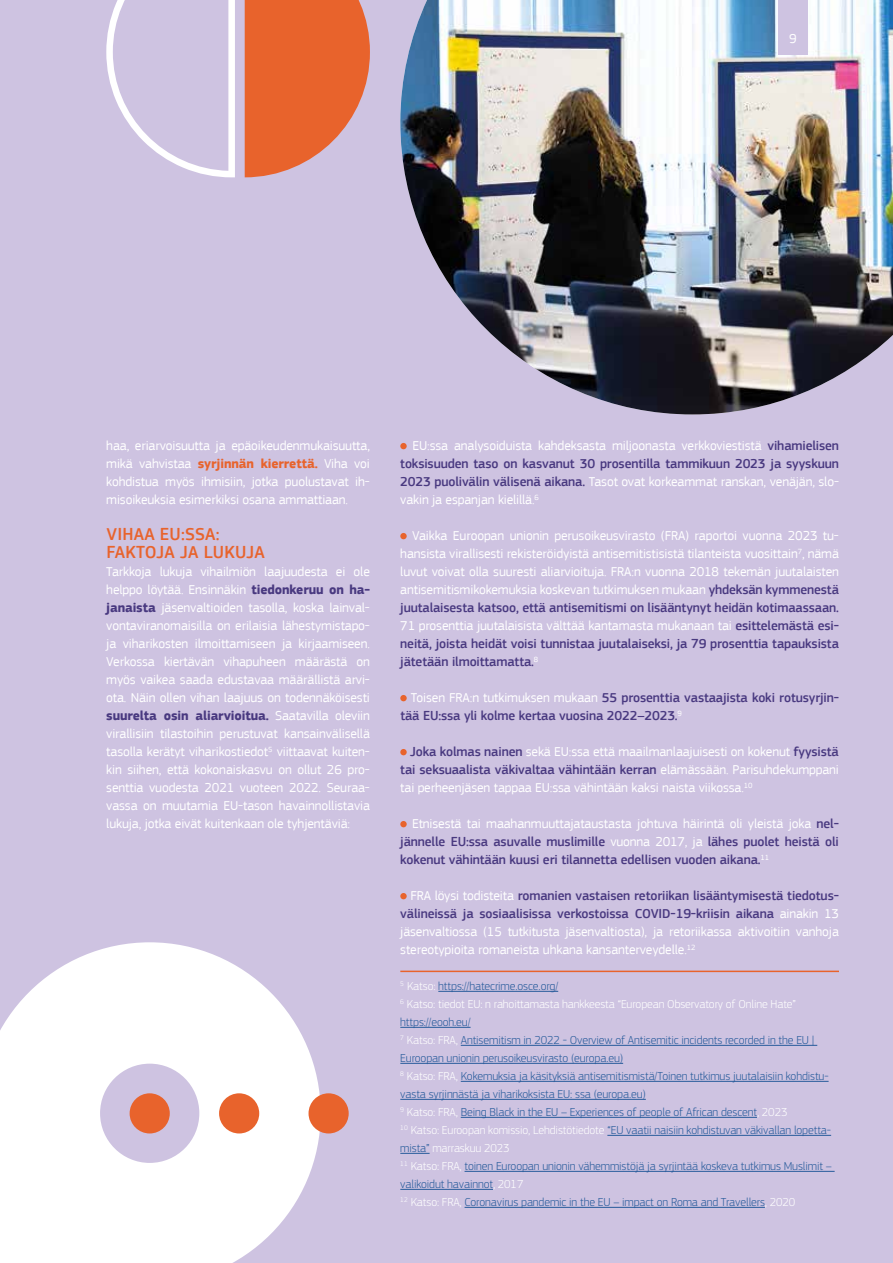
<style>
.page{position:relative;width:893px;height:1263px;background:#cec3e1}
.page>*{position:absolute;margin:0;border:0;box-sizing:border-box;transform-origin:0 0}
.t1{font:500 18px/18px "EC Square Sans Pro";letter-spacing:.01em;color:#e8632c}
.t2{font:13.5px/18px "EC Square Sans Pro";letter-spacing:-.01em;color:#fff;text-align:justify}
.t3{font:500 13.5px/18px "EC Square Sans Pro";letter-spacing:-.01em;color:#493980}
.t4{font:300 12px/18px "EC Square Sans Pro";letter-spacing:-.01em;color:#275b9b}
.s1{font-weight:700;color:#e8632c}
.s2{font-weight:700;color:#493980}
.s3{font-weight:500;color:#493980}
.s4{font-weight:400;color:#fff}
.s5{color:#fff}
</style>
<div class="page">
<svg style="left:245px;top:0;width:125px;height:177px;background:#e47146"></svg>
<svg style="left:106px;top:0;width:129px;height:177px"></svg>
<img style="left:400px;top:0;width:493px;height:414px">
<div style="left:778px;top:0;width:30px;height:54px;background:#cec3e1"></div>
<hr style="left:400px;top:971px;width:439px;height:1px;background:#e8632c">
<hr style="left:438px;top:991px;width:120px;height:1px;background:#275b9b">
<hr style="left:400px;top:1027px;width:71px;height:1px;background:#275b9b">
<hr style="left:461px;top:1045px;width:356px;height:1px;background:#275b9b">
<hr style="left:400px;top:1063px;width:223px;height:1px;background:#275b9b">
<hr style="left:461px;top:1081px;width:368px;height:1px;background:#275b9b">
<hr style="left:400px;top:1099px;width:246px;height:1px;background:#275b9b">
<hr style="left:461px;top:1117px;width:296px;height:1px;background:#275b9b">
<hr style="left:607px;top:1135px;width:224px;height:1px;background:#275b9b">
<hr style="left:400px;top:1153px;width:30px;height:1px;background:#275b9b">
<hr style="left:465px;top:1171px;width:370px;height:1px;background:#275b9b">
<hr style="left:400px;top:1189px;width:93px;height:1px;background:#275b9b">
<hr style="left:465px;top:1207px;width:300px;height:1px;background:#275b9b">
<div style="left:400px;top:443px;width:7px;height:6px;background:#e8632c;border-radius:50%"></div>
<div style="left:400px;top:533px;width:7px;height:6px;background:#e8632c;border-radius:50%"></div>
<div style="left:400px;top:695px;width:7px;height:6px;background:#e8632c;border-radius:50%"></div>
<div style="left:400px;top:749px;width:7px;height:6px;background:#e8632c;border-radius:50%"></div>
<div style="left:400px;top:821px;width:7px;height:6px;background:#e8632c;border-radius:50%"></div>
<div style="left:400px;top:893px;width:7px;height:6px;background:#e8632c;border-radius:50%"></div>
<svg style="left:0;top:942px;width:321px;height:321px;fill:#fff"></svg>
<div style="left:309px;top:1093px;width:40px;height:40px;background:#e8632c;border-radius:50%"></div>
<div style="left:219px;top:1093px;width:40px;height:40px;background:#e8632c;border-radius:50%"></div>
<p class="t2" style="left:789px;top:29px;width:9px">9</p>
<p class="t2" style="left:106px;top:437px;width:265px">haa, eriarvoisuutta ja epäoikeudenmukaisuutta, mikä vahvistaa <span class="s1">syrjinnän kierrettä.</span> Viha voi kohdistua myös ihmisiin, jotka puolustavat ih&shy;misoikeuksia esimerkiksi osana ammattiaan.</p>
<h1 class="t1" style="left:106px;top:525px;width:160px">VIHAA EU:SSA:<br>FAKTOJA JA LUKUJA</h1>
<p class="t2" style="left:106px;top:563px;width:265px">Tarkkoja lukuja vihailmiön laajuudesta ei ole helppo löytää. Ensinnäkin <span class="s2">tiedonkeruu on ha&shy;janaista</span> jäsenvaltioiden tasolla, koska lainval&shy;vontaviranomaisilla on erilaisia lähestymistapo&shy;ja viharikosten ilmoittamiseen ja kirjaamiseen.<br>Verkossa kiertävän vihapuheen määrästä on myös vaikea saada edustavaa määrällistä arvi&shy;ota. Näin ollen vihan laajuus on todennäköisesti <span class="s2">suurelta osin aliarvioitua.</span> Saatavilla oleviin virallisiin tilastoihin perustuvat kansainvälisellä tasolla kerätyt viharikostiedot<sup>5</sup> viittaavat kuiten&shy;kin siihen, että kokonaiskasvu on ollut 26 pro&shy;senttia vuodesta 2021 vuoteen 2022. Seuraa&shy;vassa on muutamia EU-tason havainnollistavia lukuja, jotka eivät kuitenkaan ole tyhjentäviä:</p>
<p class="t2" style="left:400px;top:437px;width:440px;text-indent:12px">EU:ssa analysoiduista kahdeksasta miljoonasta verkkoviestistä <span class="s3">vihamielisen toksisuuden taso on kasvanut 30 prosentilla tammikuun 2023 ja syyskuun 2023 puolivälin välisenä aikana.</span> Tasot ovat korkeammat ranskan, venäjän, slo&shy;vakin ja espanjan kielillä.<sup>6</sup></p>
<p class="t2" style="left:400px;top:527px;width:440px;text-indent:12px">Vaikka Euroopan unionin perusoikeusvirasto (FRA) raportoi vuonna 2023 tu&shy;hansista virallisesti rekisteröidyistä antisemitistisistä tilanteista vuosittain<sup>7</sup>, nämä luvut voivat olla suuresti aliarvioituja. FRA:n vuonna 2018 tekemän juutalaisten antisemitismikokemuksia koskevan tutkimuksen mukaan <span class="s3">yhdeksän kymmenestä juutalaisesta katsoo, että antisemitismi on lisääntynyt heidän kotimaassaan.<br></span>71 prosenttia juutalaisista välttää kantamasta mukanaan tai <span class="s3">esittelemästä esi&shy;neitä, joista heidät voisi tunnistaa juutalaiseksi, ja 79 prosenttia tapauksista jätetään ilmoittamatta.</span><sup>8</sup></p>
<p class="t3" style="left:400px;top:689px;width:440px;text-indent:10px"><span class="s4">Toisen FRA:n tutkimuksen mukaan</span> 55 prosenttia vastaajista koki rotusyrjin&shy;tää EU:ssa yli kolme kertaa vuosina 2022–2023.<sup>9</sup></p>
<p class="t2" style="left:400px;top:743px;width:440px;text-indent:10px"><span class="s3">Joka kolmas nainen</span> sekä EU:ssa että maailmanlaajuisesti on kokenut <span class="s3">fyysistä tai seksuaalista väkivaltaa vähintään kerran</span> elämässään. Parisuhdekumppani tai perheenjäsen tappaa EU:ssa vähintään kaksi naista viikossa.<sup>10</sup></p>
<p class="t3" style="left:400px;top:815px;width:440px;text-align:justify;text-indent:12px"><span class="s4">Etnisestä tai maahanmuuttajataustasta johtuva häirintä oli yleistä joka</span> nel&shy;jännelle EU:ssa asuvalle muslimille <span class="s4">vuonna 2017, ja</span> lähes puolet heistä oli kokenut vähintään kuusi eri tilannetta edellisen vuoden aikana.<sup>11</sup></p>
<p class="t2" style="left:400px;top:887px;width:440px;text-indent:10px">FRA löysi todisteita <span class="s3">romanien vastaisen retoriikan lisääntymisestä tiedotus&shy;välineissä ja sosiaalisissa verkostoissa COVID-19-kriisin aikana</span> ainakin 13 jäsenvaltiossa (15 tutkitusta jäsenvaltiosta), ja retoriikassa aktivoitiin vanhoja stereotypioita romaneista uhkana kansanterveydelle.<sup>12</sup></p>
<p class="t4" style="left:400px;top:977px;width:433px"><sup>5</sup> <span class="s5">Katso:</span> https://hatecrime.osce.org/<br><sup>6</sup> <span class="s5">Katso: tiedot EU: n rahoittamasta hankkeesta “European Observatory of Online Hate” </span>https://eooh.eu/<br><sup>7</sup> <span class="s5">Katso: FRA,</span> Antisemitism in 2022 - Overview of Antisemitic incidents recorded in the EU | Euroopan unionin perusoikeusvirasto (europa.eu)<br><sup>8</sup> <span class="s5">Katso: FRA,</span> Kokemuksia ja käsityksiä antisemitismistä/Toinen tutkimus juutalaisiin kohdistu&shy;vasta syrjinnästä ja viharikoksista EU: ssa (europa.eu)<br><sup>9</sup> <span class="s5">Katso: FRA,</span> Being Black in the EU – Experiences of people of African descent<span class="s5">, 2023<br></span><sup>10</sup> <span class="s5">Katso: Euroopan komissio, Lehdistötiedote</span> “EU vaatii naisiin kohdistuvan väkivallan lopetta&shy;mista” <span class="s5">marraskuu 2023<br></span><sup>11</sup> <span class="s5">Katso: FRA,</span> toinen Euroopan unionin vähemmistöjä ja syrjintää koskeva tutkimus Muslimit – valikoidut havainnot<span class="s5">, 2017<br></span><sup>12</sup> <span class="s5">Katso: FRA,</span> Coronavirus pandemic in the EU – impact on Roma and Travellers<span class="s5">, 2020</span></p>
</div>
